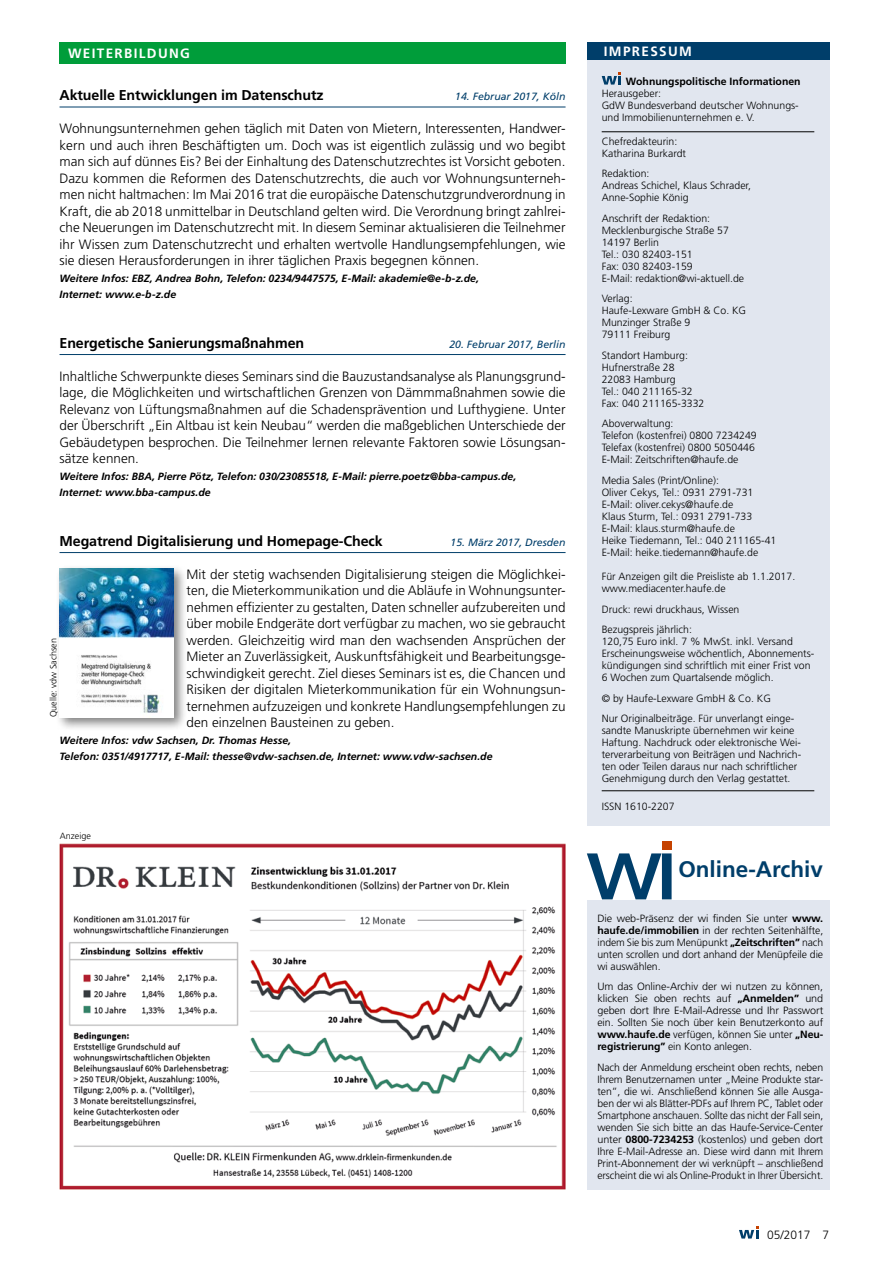
<style>
.page{position:relative;width:893px;height:1263px;background:#fff}
.page>*{position:absolute;margin:0;border:0;box-sizing:border-box;transform-origin:0 0}
.t1{font:700 22.5px "Frutiger";color:#003e6a}
.t2{font:700 14.25px "Frutiger";letter-spacing:-.005em;color:#000}
.t3{font:300 13.5px/16.5px "Frutiger";color:#000;text-align:justify}
.t4{font:700 13.5px "Frutiger";letter-spacing:.1em;color:#fff}
.t5{font:300 12px "Frutiger";color:#000}
.t6{font:300 10.5px/12px "Frutiger";color:#000}
.t7{font:italic 700 10.5px/16.5px "Frutiger";color:#000}
.t8{font:italic 10.5px "Frutiger";color:#003e6a}
.t9{font:700 10.5px "Frutiger";color:#000}
.t10{font:300 9px "Frutiger";color:#000}
.s1{font-weight:700}
</style>
<div class="page">
<div style="left:60px;top:43px;width:506px;height:21px;background:#009d3a"></div>
<div style="left:587px;top:43px;width:242px;height:783px;background:#e1e6ef"></div>
<hr style="left:602px;top:131px;width:212px;height:1px;background:#000">
<hr style="left:602px;top:790px;width:212px;height:1px;background:#000">
<div style="left:587px;top:43px;width:242px;height:17px;background:#003e6a"></div>
<svg style="left:602px;top:72px;width:19px;height:13px"></svg>
<img style="left:59px;top:843px;width:507px;height:347px">
<hr style="left:60px;top:107px;width:506px;height:1px;background:#003e6a">
<hr style="left:60px;top:354px;width:506px;height:1px;background:#003e6a">
<hr style="left:60px;top:552px;width:506px;height:1px;background:#003e6a">
<div style="left:587px;top:900px;width:242px;height:289px;background:#e1e6ef"></div>
<svg style="left:587px;top:853px;width:85px;height:46px"></svg>
<div style="left:662px;top:840px;width:10px;height:9px;background:#c54200"></div>
<div style="left:56px;top:565px;width:132px;height:166px;background:#000;opacity:.5"></div>
<img style="left:60px;top:569px;width:114px;height:148px">
<svg style="left:739px;top:1226px;width:20px;height:12px"></svg>
<p class="t4" style="left:68px;top:46px;width:123px">WEITERBILDUNG</p>
<h2 class="t2" style="left:60px;top:87px;width:266px">Aktuelle Entwicklungen im Datenschutz</h2>
<p class="t8" style="left:455px;top:91px;width:112px">14. Februar 2017, Köln</p>
<p class="t3" style="left:60px;top:121px;width:508px">Wohnungsunternehmen gehen täglich mit Daten von Mietern, Interessenten, Handwer&shy;kern und auch ihren Beschäftigten um. Doch was ist eigentlich zulässig und wo begibt man sich auf dünnes Eis? Bei der Einhaltung des Datenschutzrechtes ist Vorsicht geboten.<br>Dazu kommen die Reformen des Datenschutzrechts, die auch vor Wohnungsunterneh&shy;men nicht haltmachen: Im Mai 2016 trat die europäische Datenschutzgrundverordnung in Kraft, die ab 2018 unmittelbar in Deutschland gelten wird. Die Verordnung bringt zahlrei&shy;che Neuerungen im Datenschutzrecht mit. In diesem Seminar aktualisieren die Teilnehmer ihr Wissen zum Datenschutzrecht und erhalten wertvolle Handlungsempfehlungen, wie sie diesen Herausforderungen in ihrer täglichen Praxis begegnen können.</p>
<p class="t7" style="left:60px;top:270px;width:421px">Weitere Infos: EBZ, Andrea Bohn, Telefon: 0234/9447575, E-Mail: akademie@e-b-z.de,<br>Internet: www.e-b-z.de</p>
<h2 class="t2" style="left:60px;top:334px;width:246px">Energetische Sanierungsmaßnahmen</h2>
<p class="t8" style="left:449px;top:338px;width:118px">20. Februar 2017, Berlin</p>
<p class="t3" style="left:60px;top:368px;width:508px">Inhaltliche Schwerpunkte dieses Seminars sind die Bauzustandsanalyse als Planungsgrund&shy;lage, die Möglichkeiten und wirtschaftlichen Grenzen von Dämmmaßnahmen sowie die Relevanz von Lüftungsmaßnahmen auf die Schadensprävention und Lufthygiene. Unter der Überschrift „Ein Altbau ist kein Neubau“ werden die maßgeblichen Unterschiede der Gebäudetypen besprochen. Die Teilnehmer lernen relevante Faktoren sowie Lösungsan&shy;sätze kennen.</p>
<p class="t7" style="left:60px;top:468px;width:458px">Weitere Infos: BBA, Pierre Pötz, Telefon: 030/23085518, E-Mail: pierre.poetz@bba-campus.de,<br>Internet: www.bba-campus.de</p>
<h2 class="t2" style="left:60px;top:532px;width:325px">Megatrend Digitalisierung und Homepage-Check</h2>
<p class="t8" style="left:451px;top:536px;width:116px">15. März 2017, Dresden</p>
<p class="t3" style="left:187px;top:566px;width:380px">Mit der stetig wachsenden Digitalisierung steigen die Möglichkei&shy;ten, die Mieterkommunikation und die Abläufe in Wohnungsunter&shy;nehmen effizienter zu gestalten, Daten schneller aufzubereiten und über mobile Endgeräte dort verfügbar zu machen, wo sie gebraucht werden. Gleichzeitig wird man den wachsenden Ansprüchen der Mieter an Zuverlässigkeit, Auskunftsfähigkeit und Bearbeitungsge&shy;schwindigkeit gerecht. Ziel dieses Seminars ist es, die Chancen und Risiken der digitalen Mieterkommunikation für ein Wohnungsun&shy;ternehmen aufzuzeigen und konkrete Handlungsempfehlungen zu den einzelnen Bausteinen zu geben.</p>
<p class="t7" style="left:60px;top:732px;width:435px">Weitere Infos: vdw Sachsen, Dr. Thomas Hesse,<br>Telefon: 0351/4917717, E-Mail: thesse@vdw-sachsen.de, Internet: www.vdw-sachsen.de</p>
<p class="t10" style="left:48px;top:717px;width:81px;rotate:-90deg">Quelle: vdw Sachsen</p>
<p class="t10" style="left:60px;top:831px;width:33px">Anzeige</p>
<p class="t4" style="left:604px;top:43px;width:90px">IMPRESSUM</p>
<p class="t9" style="left:626px;top:75px;width:176px">Wohnungspolitische Informationen</p>
<p class="t6" style="left:602px;top:87px;width:199px">Herausgeber:<br>GdW Bundesverband deutscher Wohnungs&shy;und Immobilienunternehmen e. V.</p>
<p class="t6" style="left:602px;top:135px;width:86px">Chefredakteurin:<br>Katharina Burkardt</p>
<p class="t6" style="left:602px;top:168px;width:151px">Redaktion:<br>Andreas Schichel, Klaus Schrader,<br>Anne-Sophie König</p>
<p class="t6" style="left:602px;top:212px;width:144px">Anschrift der Redaktion:<br>Mecklenburgische Straße 57<br>14197 Berlin<br>Tel.: 030 82403-151<br>Fax: 030 82403-159<br>E-Mail: redaktion@wi-aktuell.de</p>
<p class="t6" style="left:602px;top:293px;width:146px">Verlag:<br>Haufe-Lexware GmbH &amp; Co. KG<br>Munzinger Straße 9<br>79111 Freiburg</p>
<p class="t6" style="left:602px;top:349px;width:104px">Standort Hamburg:<br>Hufnerstraße 28<br>22083 Hamburg<br>Tel.: 040 211165-32<br>Fax: 040 211165-3332</p>
<p class="t6" style="left:602px;top:418px;width:157px">Aboverwaltung:<br>Telefon (kostenfrei) 0800 7234249<br>Telefax (kostenfrei) 0800 5050446<br>E-Mail: Zeitschriften@haufe.de</p>
<p class="t6" style="left:602px;top:474px;width:176px">Media Sales (Print/Online):<br>Oliver Cekys, Tel.: 0931 2791-731<br>E-Mail: oliver.cekys@haufe.de<br>Klaus Sturm, Tel.: 0931 2791-733<br>E-Mail: klaus.sturm@haufe.de<br>Heike Tiedemann, Tel.: 040 211165-41<br>E-Mail: heike.tiedemann@haufe.de</p>
<p class="t6" style="left:602px;top:570px;width:195px">Für Anzeigen gilt die Preisliste ab 1.1.2017. www.mediacenter.haufe.de</p>
<p class="t6" style="left:602px;top:599px;width:139px;line-height:20.5px">Druck: rewi druckhaus, Wissen<br>Bezugspreis jährlich:</p>
<p class="t6" style="left:602px;top:635px;width:214px">120,75 Euro inkl. 7 % MwSt. inkl. Versand Erscheinungsweise wöchentlich, Abonnements&shy;kündigungen sind schriftlich mit einer Frist von 6 Wochen zum Quartalsende möglich.</p>
<p class="t6" style="left:602px;top:688px;width:193px;line-height:20.5px">© by Haufe-Lexware GmbH &amp; Co. KG<br>Nur Originalbeiträge. Für unverlangt einge-</p>
<p class="t6" style="left:602px;top:724px;width:201px">sandte Manuskripte übernehmen wir keine Haftung. Nachdruck oder elektronische Wei&shy;terverarbeitung von Beiträgen und Nachrich&shy;ten oder Teilen daraus nur nach schriftlicher Genehmigung durch den Verlag gestattet.</p>
<p class="t6" style="left:602px;top:800px;width:74px">ISSN 1610-2207</p>
<h1 class="t1" style="left:678px;top:855px;width:146px">Online-Archiv</h1>
<p class="t6" style="left:597px;top:912px;width:227px;text-align:justify">Die web-Präsenz der wi finden Sie unter <span class="s1">www. haufe.de/immobilien</span> in der rechten Seitenhälfte, indem Sie bis zum Menüpunkt <span class="s1">„Zeitschriften”</span> nach unten scrollen und dort anhand der Menüpfeile die wi auswählen.</p>
<p class="t6" style="left:597px;top:981px;width:227px;text-align:justify">Um das Online-Archiv der wi nutzen zu können, klicken Sie oben rechts auf <span class="s1">„Anmelden”</span> und geben dort Ihre E-Mail-Adresse und Ihr Passwort ein. Sollten Sie noch über kein Benutzerkonto auf <span class="s1">www.haufe.de</span> verfügen, können Sie unter <span class="s1">„Neu&shy;registrierung”</span> ein Konto anlegen.</p>
<p class="t6" style="left:597px;top:1061px;width:227px;text-align:justify">Nach der Anmeldung erscheint oben rechts, neben Ihrem Benutzernamen unter „Meine Produkte star&shy;ten”, die wi. Anschließend können Sie alle Ausga&shy;ben der wi als Blätter-PDFs auf Ihrem PC, Tablet oder Smartphone anschauen. Sollte das nicht der Fall sein, wenden Sie sich bitte an das Haufe-Service-Center unter <span class="s1">0800-7234253</span> (kostenlos) und geben dort Ihre E-Mail-Adresse an. Diese wird dann mit Ihrem Print-Abonnement der wi verknüpft – anschließend erscheint die wi als Online-Produkt in Ihrer Übersicht.</p>
<p class="t5" style="left:767px;top:1227px;width:64px">05/2017 7</p>
</div>
